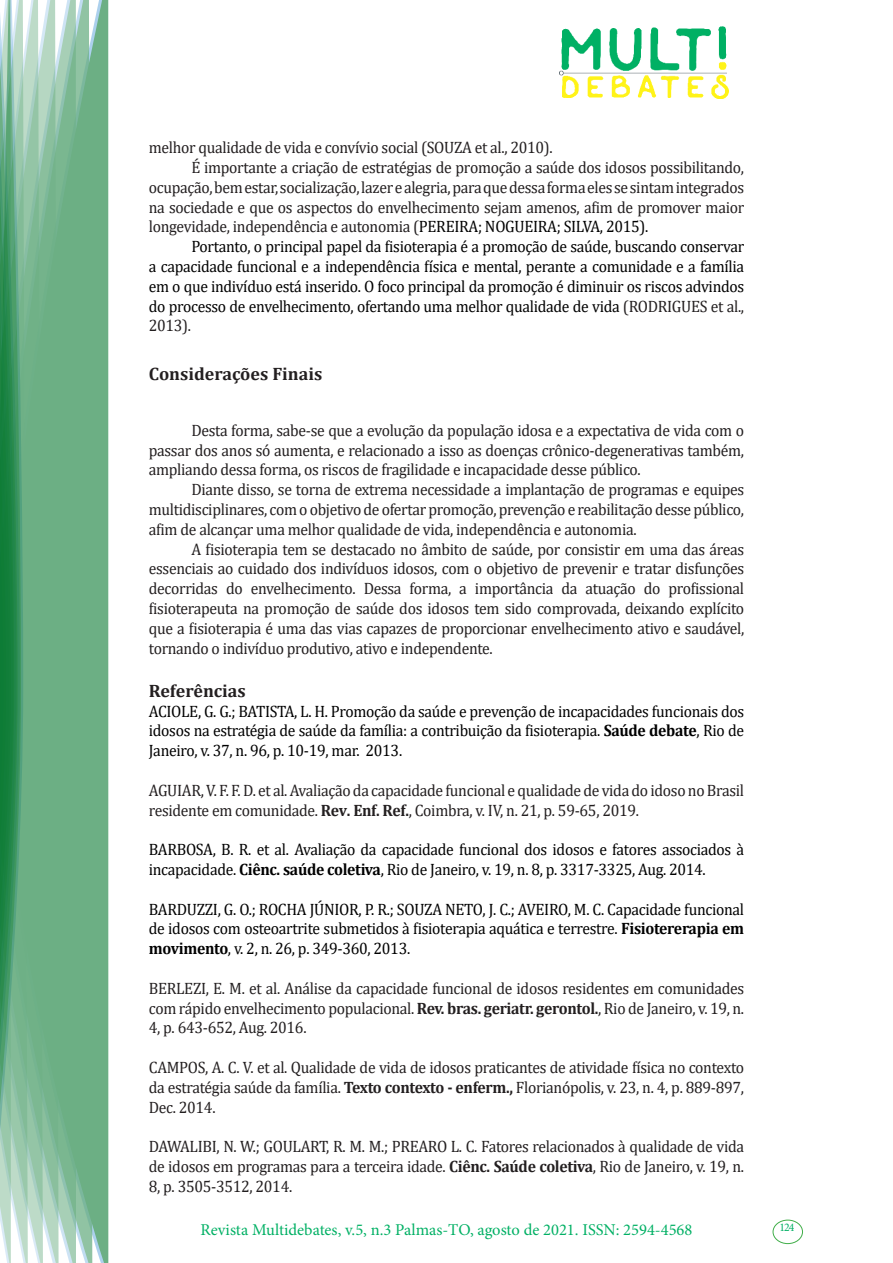
<style>
.page{position:relative;width:893px;height:1263px;background:#fff}
.page>*{position:absolute;margin:0;border:0;box-sizing:border-box;transform-origin:0 0}
.Subtítulo{font:700 18px "Cambria";color:#231f20}
.Texto_base{font:16.5px/19.8px "Cambria";letter-spacing:-.02em;color:#231f20;text-align:justify;scale:.95 1}
.Texto_base-2{font:16.5px/19.8px "Cambria";letter-spacing:-.02em;color:#000;text-align:justify;scale:.95 1}
.t1{font:16.5px "Minion Pro";color:#00b064}
.t2{font:11.7px "Minion Pro";color:#00b064}
.s1{color:#000}
.s2{color:#231f20}
.s3{font-weight:700}
</style>
<div class="page">
<img style="left:559px;top:26px;width:169px;height:72px">
<div style="left:95px;top:0;width:14px;height:1263px;background:#6caf84"></div>
<svg style="left:79px;top:0;width:16px;height:1263px;background:#71b289"></svg>
<svg style="left:62px;top:0;width:17px;height:1263px;background:#75b48c"></svg>
<svg style="left:45px;top:0;width:17px;height:1263px;background:#7cb792"></svg>
<svg style="left:30px;top:0;width:15px;height:1263px;background:#80ba96"></svg>
<svg style="left:0;top:0;width:30px;height:1263px;background:#61a97f"></svg>
<div style="left:772px;top:1219px;width:31px;height:25px;border:1px solid #40ae49;border-radius:50%"></div>
<p class="Texto_base" style="left:149px;top:138px;width:427px">melhor qualidade de vida e convívio social (SOUZA et al., 2010).</p>
<p class="Texto_base" style="left:149px;top:157px;width:628px;text-indent:43px">É importante a criação de estratégias de promoção a saúde dos idosos possibilitando, ocupação, bem estar, socialização, lazer e alegria, para que dessa forma eles se sintam integrados na sociedade e que os aspectos do envelhecimento sejam amenos, afim de promover maior longevidade, independência e autonomia (<span class="s1">PEREIRA; NOGUEIRA; SILVA, 2015).</span></p>
<p class="Texto_base-2" style="left:149px;top:237px;width:628px;text-indent:43px">Portanto, o principal papel da fisioterapia é a promoção de saúde, buscando conservar a capacidade funcional e a independência física e mental, perante a comunidade e a família em o que indivíduo está inserido. O foco principal da promoção é diminuir os riscos advindos do processo de envelhecimento, ofertando uma melhor qualidade de vida <span class="s2">(RODRIGUES et al., 2013).</span></p>
<p class="Subtítulo" style="left:149px;top:361px;width:175px">Considerações Finais</p>
<p class="Texto_base" style="left:149px;top:420px;width:628px;text-indent:43px">Desta forma, sabe-se que a evolução da população idosa e a expectativa de vida com o passar dos anos só aumenta, e relacionado a isso as doenças crônico-degenerativas também, ampliando dessa forma, os riscos de fragilidade e incapacidade desse público.</p>
<p class="Texto_base" style="left:149px;top:480px;width:628px;text-indent:43px">Diante disso, se torna de extrema necessidade a implantação de programas e equipes multidisciplinares, com o objetivo de ofertar promoção, prevenção e reabilitação desse público, afim de alcançar uma melhor qualidade de vida, independência e autonomia.</p>
<p class="Texto_base" style="left:149px;top:539px;width:628px;text-indent:43px">A fisioterapia tem se destacado no âmbito de saúde, por consistir em uma das áreas essenciais ao cuidado dos indivíduos idosos, com o objetivo de prevenir e tratar disfunções decorridas do envelhecimento. Dessa forma, a importância da atuação do profissional fisioterapeuta na promoção de saúde dos idosos tem sido comprovada, deixando explícito que a fisioterapia é uma das vias capazes de proporcionar envelhecimento ativo e saudável, tornando o indivíduo produtivo, ativo e independente.</p>
<p class="Subtítulo" style="left:149px;top:678px;width:99px">Referências</p>
<p class="Texto_base-2" style="left:149px;top:701px;width:628px">ACIOLE, G. G.; BATISTA, L. H. Promoção da saúde e prevenção de incapacidades funcionais dos idosos na estratégia de saúde da família: a contribuição da fisioterapia. <span class="s3">Saúde debate</span>, Rio de Janeiro, v. 37, n. 96, p. 10-19, mar. 2013.</p>
<p class="Texto_base" style="left:149px;top:780px;width:628px">AGUIAR, V. F. F. D. et al. Avaliação da capacidade funcional e qualidade de vida do idoso no Brasil residente em comunidade. <span class="s3">Rev. Enf. Ref.</span>, Coimbra, v. IV, n. 21, p. 59-65, 2019.</p>
<p class="Texto_base-2" style="left:149px;top:840px;width:628px">BARBOSA, B. R. et al. Avaliação da capacidade funcional dos idosos e fatores associados à incapacidade. <span class="s3">Ciênc. saúde coletiva</span>, Rio de Janeiro, v. 19, n. 8, p. 3317-3325, Aug. 2014.</p>
<p class="Texto_base-2" style="left:149px;top:899px;width:628px">BARDUZZI, G. O.; ROCHA JÚNIOR, P. R.; SOUZA NETO, J. C.; AVEIRO, M. C. Capacidade funcional de idosos com osteoartrite submetidos à fisioterapia aquática e terrestre. <span class="s3">Fisiotererapia em movimento</span>, v. 2, n. 26, p. 349-360, 2013.</p>
<p class="Texto_base" style="left:149px;top:978px;width:628px">BERLEZI, E. M. et al. Análise da capacidade funcional de idosos residentes em comunidades com rápido envelhecimento populacional. <span class="s3">Rev. bras. geriatr. gerontol.</span>, Rio de Janeiro, v. 19, n.<br>4, p. 643-652, Aug. 2016.</p>
<p class="Texto_base" style="left:149px;top:1057px;width:628px">CAMPOS, A. C. V. et al. Qualidade de vida de idosos praticantes de atividade física no contexto da estratégia saúde da família. <span class="s3">Texto contexto - enferm.,</span> Florianópolis, v. 23, n. 4, p. 889-897, Dec. 2014.</p>
<p class="Texto_base" style="left:149px;top:1137px;width:628px">DAWALIBI, N. W.; GOULART, R. M. M.; PREARO L. C. Fatores relacionados à qualidade de vida de idosos em programas para a terceira idade. <span class="s3">Ciênc. Saúde coletiva</span>, Rio de Janeiro, v. 19, n.<br>8, p. 3505-3512, 2014.</p>
<p class="t1" style="left:200px;top:1218px;width:493px">Revista Multidebates, v.5, n.3 Palmas-TO, agosto de 2021. ISSN: 2594-4568</p>
<p class="t2" style="left:779px;top:1219px;width:16px">124</p>
</div>
